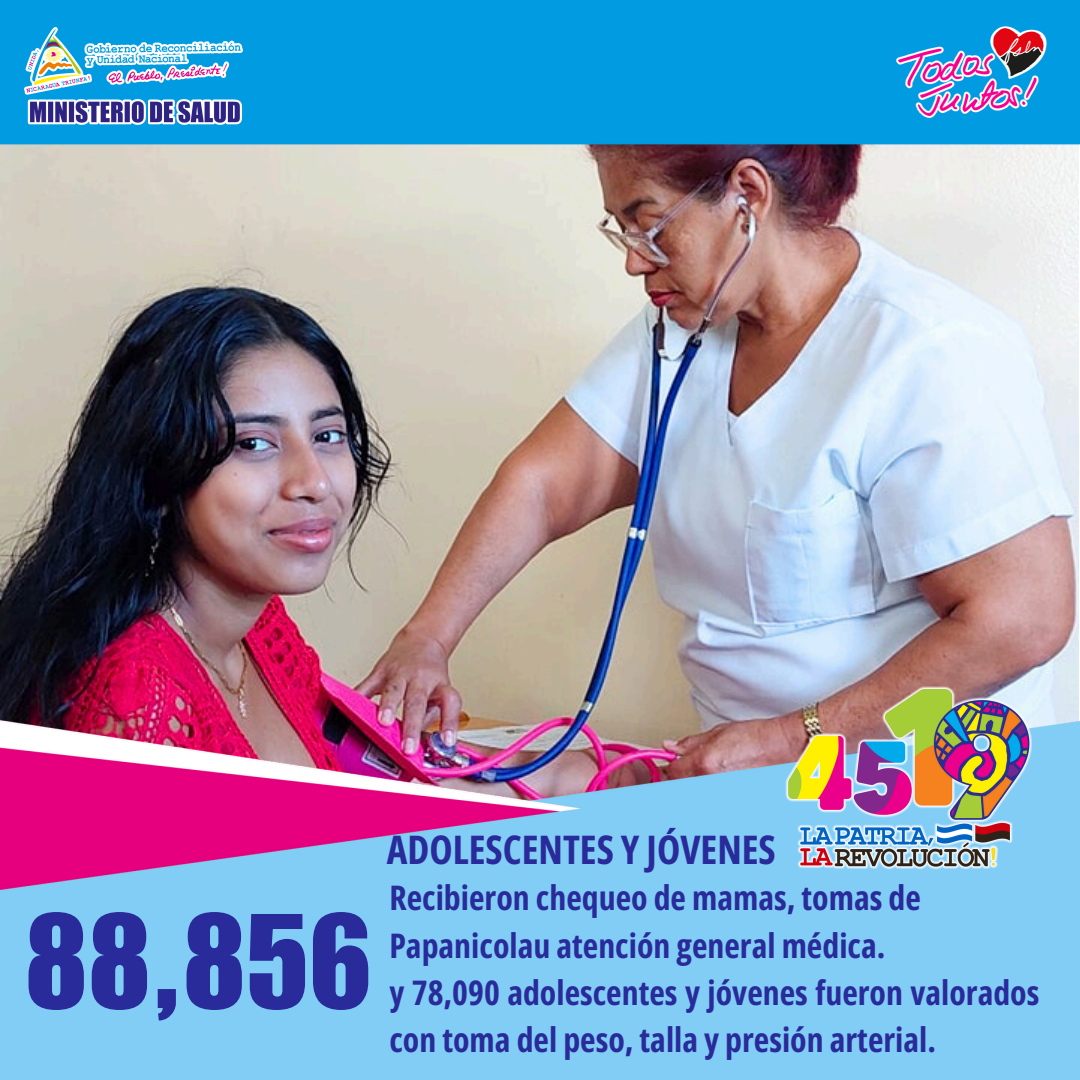
<style>
.page{position:relative;width:1080px;height:1080px;background:#fff}
.page>*{position:absolute;margin:0;border:0;box-sizing:border-box;transform-origin:0 0}
.t1{font:131.7px "Impact LT Std";color:#282b99}
.t2{font:700 39.3px "Open Sans Condensed";color:#282b99}
.t3{font:700 33.8px/47.2px "Open Sans Condensed";color:#282b99}
</style>
<div class="page">
<img style="left:0;top:0;width:1080px;height:1080px">
<img style="left:783px;top:684px;width:256px;height:189px">
<img style="left:25px;top:28px;width:218px;height:104px">
<img style="left:890px;top:10px;width:172px;height:118px">
<p class="t1" style="left:25px;top:914px;width:349px">88,856</p>
<h2 class="t2" style="left:387px;top:822px;width:390px">ADOLESCENTES Y JÓVENES</h2>
<h1 class="t3" style="left:389px;top:874px;width:533px">Recibieron chequeo de mamas, tomas de</h1>
<p class="t3" style="left:389px;top:921px;width:498px">Papanicolau atención general médica.</p>
<p class="t3" style="left:389px;top:968px;width:652px">y 78,090 adolescentes y jóvenes fueron valorados con toma del peso, talla y presión arterial.</p>
</div>
